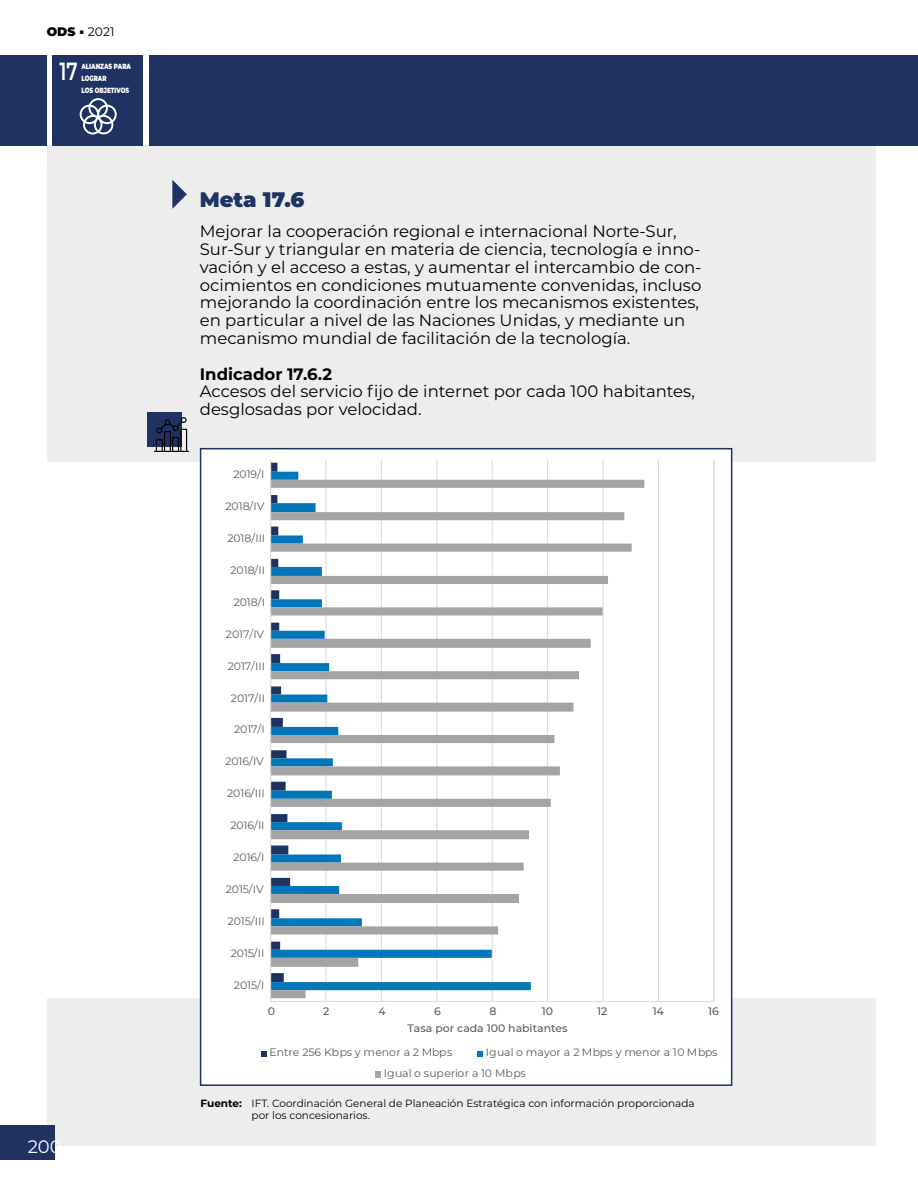
<style>
.page{position:relative;width:918px;height:1188px;background:#fff}
.page>*{position:absolute;margin:0;border:0;box-sizing:border-box;transform-origin:0 0}
.t1{font:600 24.75px "Montserrat";color:#fff;scale:.75 1}
.t2{font:900 21px "Montserrat";color:#1f3262}
.t3{font:18px "Montserrat";color:#fff}
.t4{font:16.5px/17.9px "Montserrat";color:#000}
.t5{font:700 16.5px "Montserrat";color:#000}
.t6{font:12.3px "Montserrat";color:#000}
.t7{font:10.8px/20.2px "Montserrat";letter-spacing:-.005em;color:#5a5a5a}
.t8{font:500 10.8px/17px "Montserrat";color:#5a5a5a}
.t9{font:10.5px/12.6px "Montserrat";color:#000}
.t10{font:900 7.5px/12.1px "Montserrat";color:#fff;scale:.75 1}
.s1{font-weight:900}
.s2{font-weight:700}
</style>
<div class="page">
<div style="left:47px;top:145px;width:828px;height:1000px;background:#ededed"></div>
<div style="left:0;top:1125px;width:54px;height:35px;background:#1f3262"></div>
<div style="left:31px;top:462px;width:869px;height:536px;background:#fff"></div>
<div style="left:147px;top:412px;width:34px;height:34px;background:#1f3262"></div>
<svg style="left:154px;top:417px;width:35px;height:35px"></svg>
<div style="left:200px;top:448px;width:532px;height:638px;background:#fff;border:2px solid #1f3262"></div>
<svg style="left:270px;top:460px;width:444px;height:542px"></svg>
<svg style="left:271px;top:480px;width:373px;height:518px"></svg>
<hr style="left:270px;top:460px;width:1px;height:541px;background:#d9d9d9">
<svg style="left:261px;top:1051px;width:6px;height:6px"></svg>
<svg style="left:478px;top:1051px;width:5px;height:6px"></svg>
<svg style="left:376px;top:1071px;width:5px;height:6px"></svg>
<div style="left:0;top:55px;width:47px;height:90px;background:#1f3262"></div>
<div style="left:149px;top:55px;width:769px;height:90px;background:#1f3262"></div>
<div style="left:53px;top:55px;width:90px;height:91px;background:#1f3262"></div>
<svg style="left:79px;top:98px;width:38px;height:37px"></svg>
<svg style="left:172px;top:180px;width:15px;height:29px"></svg>
<p class="t6" style="left:47px;top:23px;width:69px"><span class="s1">ODS</span> 2021</p>
<h1 class="t1" style="left:59px;top:54px;width:26px">17</h1>
<p class="t10" style="left:81px;top:59px;width:68px">ALIANZAS PARA<br>LOGRAR<br>LOS OBJETIVOS</p>
<p class="t3" style="left:28px;top:1134px;width:35px">200</p>
<p class="t2" style="left:200px;top:184px;width:106px">Meta 17.6</p>
<p class="t4" style="left:200px;top:222px;width:503px">Mejorar la cooperación regional e internacional Norte-Sur, Sur-Sur y triangular en materia de ciencia, tecnología e inno&shy;vación y el acceso a estas, y aumentar el intercambio de con&shy;ocimientos en condiciones mutuamente convenidas, incluso mejorando la coordinación entre los mecanismos existentes, en particular a nivel de las Naciones Unidas, y mediante un mecanismo mundial de facilitación de la tecnología.</p>
<p class="t5" style="left:200px;top:362px;width:134px">Indicador 17.6.2</p>
<p class="t4" style="left:200px;top:382px;width:496px">Accesos del servicio fijo de internet por cada 100 habitantes, desglosadas por velocidad.</p>
<p class="t7" style="left:234px;top:464px;width:32px">2019/I</p>
<p class="t7" style="left:226px;top:496px;width:40px">2018/IV</p>
<p class="t7" style="left:227px;top:528px;width:39px">2018/III</p>
<p class="t7" style="left:231px;top:560px;width:36px">2018/II</p>
<p class="t7" style="left:234px;top:592px;width:33px">2018/I</p>
<p class="t7" style="left:226px;top:623px;width:40px">2017/IV</p>
<p class="t7" style="left:228px;top:655px;width:39px">2017/III</p>
<p class="t7" style="left:231px;top:687px;width:36px">2017/II</p>
<p class="t7" style="left:234px;top:719px;width:32px">2017/I</p>
<p class="t7" style="left:225px;top:751px;width:40px">2016/IV</p>
<p class="t7" style="left:227px;top:783px;width:39px">2016/III</p>
<p class="t7" style="left:230px;top:815px;width:36px">2016/II</p>
<p class="t7" style="left:234px;top:847px;width:32px">2016/I</p>
<p class="t7" style="left:226px;top:879px;width:40px">2015/IV</p>
<p class="t7" style="left:228px;top:910px;width:39px">2015/III</p>
<p class="t7" style="left:231px;top:942px;width:35px">2015/II</p>
<p class="t7" style="left:234px;top:974px;width:32px">2015/I</p>
<p class="t8" style="left:268px;top:1002px;width:9px">0</p>
<p class="t8" style="left:323px;top:1002px;width:8px">2</p>
<p class="t8" style="left:379px;top:1002px;width:9px">4</p>
<p class="t8" style="left:408px;top:1002px;width:162px;text-indent:26px">6<br>Tasa por cada 100 habitantes</p>
<p class="t8" style="left:489px;top:1002px;width:9px">8</p>
<p class="t8" style="left:542px;top:1002px;width:13px">10</p>
<p class="t8" style="left:597px;top:1002px;width:12px">12</p>
<p class="t8" style="left:653px;top:1002px;width:13px">14</p>
<p class="t8" style="left:708px;top:1002px;width:12px">16</p>
<p class="t7" style="left:270px;top:1042px;width:185px">Entre 256 Kbps y menor a 2 Mbps</p>
<p class="t7" style="left:384px;top:1042px;width:335px;text-indent:102px">Igual o mayor a 2 Mbps y menor a 10 Mbps<br>Igual o superior a 10 Mbps</p>
<p class="t9" style="left:252px;top:1096px;width:445px;text-indent:-51px"><span class="s2">Fuente:</span> IFT. Coordinación General de Planeación Estratégica con información proporcionada por los concesionarios.</p>
</div>
